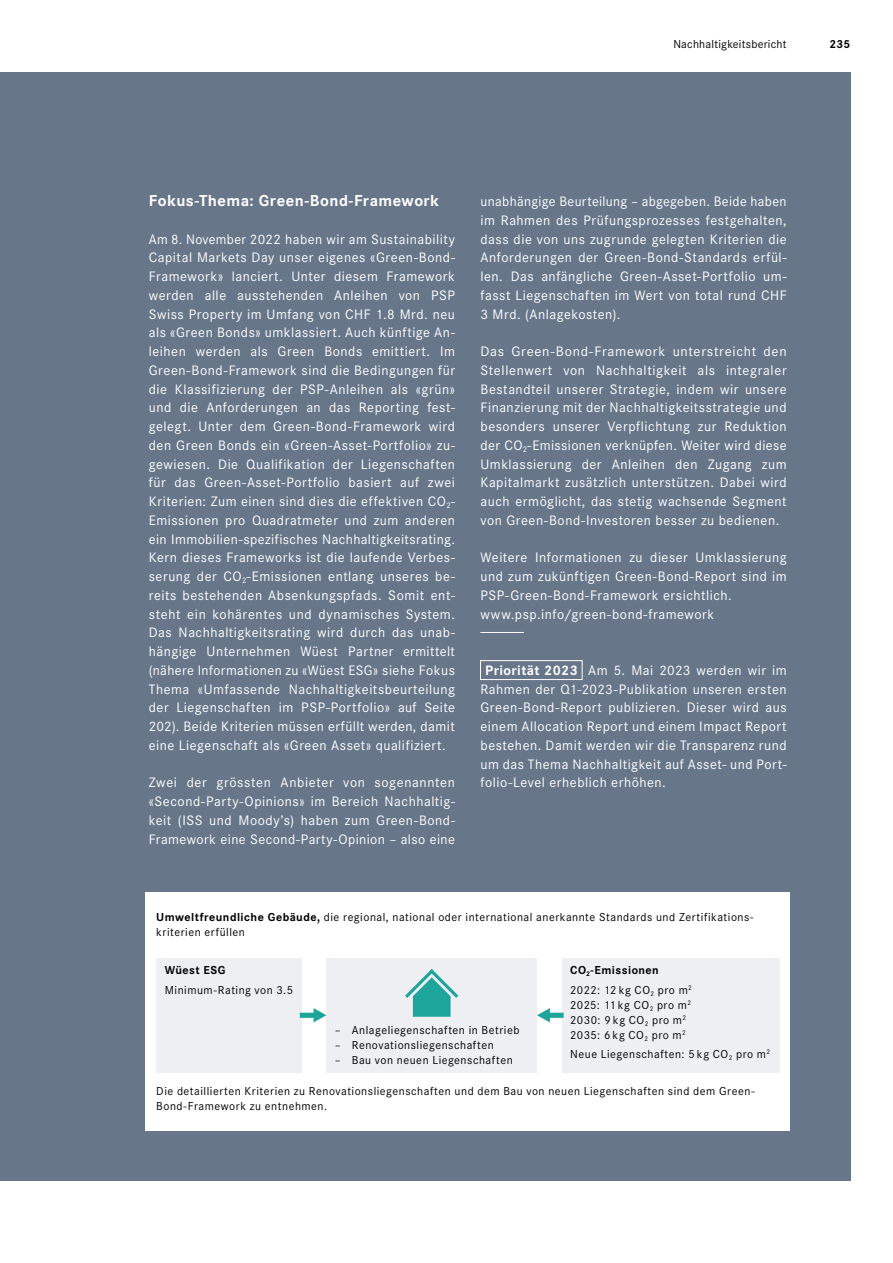
<style>
.page{position:relative;width:893px;height:1263px;background:#fff}
.page>*{position:absolute;margin:0;border:0;box-sizing:border-box;transform-origin:0 0}
.t1{font:700 16.5px "Corporate S";letter-spacing:.025em;color:#fff}
.t2{font:14.25px/18.8px "Corporate S";letter-spacing:.035em;color:#fff;text-align:justify}
.t3{font:700 14.25px "Corporate S";letter-spacing:.03em;color:#fff}
.t4{font:12px/15px "Corporate S";letter-spacing:.04em;color:#000}
.t5{font:12px "Corporate S";letter-spacing:.02em;color:#000}
.t6{font:700 12px "Corporate S";letter-spacing:.04em;color:#000}
.s1{font-weight:700}
</style>
<div class="page">
<div style="left:0;top:72px;width:850px;height:1109px;background:#68768a"></div>
<div style="left:146px;top:892px;width:644px;height:238px;background:#fff"></div>
<div style="left:156px;top:958px;width:146px;height:114px;background:#eeeff3"></div>
<div style="left:326px;top:958px;width:211px;height:114px;background:#eeeff3"></div>
<div style="left:562px;top:958px;width:217px;height:114px;background:#eeeff3"></div>
<svg style="left:405px;top:969px;width:53px;height:48px"></svg>
<svg style="left:300px;top:1008px;width:26px;height:14px"></svg>
<svg style="left:537px;top:1008px;width:27px;height:14px"></svg>
<hr style="left:480px;top:632px;width:44px;height:1px;background:#fff">
<div style="left:480px;top:660px;width:102px;height:20px;border:1px solid #fff"></div>
<p class="t5" style="left:673px;top:36px;width:115px">Nachhaltigkeitsbericht</p>
<p class="t6" style="left:829px;top:35px;width:22px">235</p>
<p class="t1" style="left:149px;top:189px;width:292px">Fokus-Thema: Green-Bond-Framework</p>
<p class="t2" style="left:149px;top:229px;width:308px">Am 8. November 2022 haben wir am Sustainability Capital Markets Day unser eigenes «Green-Bond-Framework» lanciert. Unter diesem Framework werden alle ausstehenden Anleihen von PSP Swiss Property im Umfang von CHF 1.8 Mrd. neu als «Green Bonds» umklassiert. Auch künftige An&shy;leihen werden als Green Bonds emittiert. Im Green-Bond-Framework sind die Bedingungen für die Klassifizierung der PSP-Anleihen als «grün» und die Anforderungen an das Reporting fest&shy;gelegt. Unter dem Green-Bond-Framework wird den Green Bonds ein «Green-Asset-Portfolio» zu&shy;gewiesen. Die Qualifikation der Liegenschaften für das Green-Asset-Portfolio basiert auf zwei Kriterien: Zum einen sind dies die effektiven CO<sub>2</sub>- Emissionen pro Quadratmeter und zum anderen ein Immobilien-spezifisches Nachhaltigkeitsrating.<br>Kern dieses Frameworks ist die laufende Verbes&shy;serung der CO<sub>2</sub>-Emissionen entlang unseres be&shy;reits bestehenden Absenkungspfads. Somit ent&shy;steht ein kohärentes und dynamisches System.<br>Das Nachhaltigkeitsrating wird durch das unab&shy;hängige Unternehmen Wüest Partner ermittelt (nähere Informationen zu «Wüest ESG» siehe Fokus Thema «Umfassende Nachhaltigkeitsbeurteilung der Liegenschaften im PSP-Portfolio» auf Seite 202). Beide Kriterien müssen erfüllt werden, damit eine Liegenschaft als «Green Asset» qualifiziert.</p>
<p class="t2" style="left:149px;top:773px;width:308px">Zwei der grössten Anbieter von sogenannten «Second-Party-Opinions» im Bereich Nachhaltig&shy;keit (ISS und Moody’s) haben zum Green-Bond-Framework eine Second-Party-Opinion – also eine</p>
<p class="t2" style="left:480px;top:191px;width:308px">unabhängige Beurteilung – abgegeben. Beide haben im Rahmen des Prüfungsprozesses festgehalten, dass die von uns zugrunde gelegten Kriterien die Anforderungen der Green-Bond-Standards erfül&shy;len. Das anfängliche Green-Asset-Portfolio um&shy;fasst Liegenschaften im Wert von total rund CHF 3 Mrd. (Anlagekosten).</p>
<p class="t2" style="left:480px;top:341px;width:308px">Das Green-Bond-Framework unterstreicht den Stellenwert von Nachhaltigkeit als integraler Bestandteil unserer Strategie, indem wir unsere Finanzierung mit der Nachhaltigkeitsstrategie und besonders unserer Verpflichtung zur Reduktion der CO<sub>2</sub>-Emissionen verknüpfen. Weiter wird diese Umklassierung der Anleihen den Zugang zum Kapitalmarkt zusätzlich unterstützen. Dabei wird auch ermöglicht, das stetig wachsende Segment von Green-Bond-Investoren besser zu bedienen.</p>
<p class="t2" style="left:480px;top:548px;width:308px;text-align:left">Weitere Informationen zu dieser Umklassierung und zum zukünftigen Green-Bond-Report sind im PSP-Green-Bond-Framework ersichtlich. www.psp.info/green-bond-framework</p>
<p class="t3" style="left:485px;top:660px;width:94px">Priorität 2023</p>
<p class="t2" style="left:480px;top:660px;width:308px;text-indent:108px">Am 5. Mai 2023 werden wir im Rahmen der Q1-2023-Publikation unseren ersten Green-Bond-Report publizieren. Dieser wird aus einem Allocation Report und einem Impact Report bestehen. Damit werden wir die Transparenz rund um das Thema Nachhaltigkeit auf Asset- und Port&shy;folio-Level erheblich erhöhen.</p>
<p class="t4" style="left:156px;top:909px;width:599px"><span class="s1">Umweltfreundliche Gebäude,</span> die regional, national oder international anerkannte Standards und Zertifikations&shy;kriterien erfüllen</p>
<p class="t6" style="left:165px;top:962px;width:62px">Wüest ESG</p>
<p class="t4" style="left:165px;top:982px;width:130px">Minimum-Rating von 3.5</p>
<p class="t4" style="left:335px;top:1022px;width:186px">– Anlageliegenschaften in Betrieb</p>
<p class="t4" style="left:335px;top:1037px;width:160px">– Renovationsliegenschaften</p>
<p class="t4" style="left:335px;top:1052px;width:179px">– Bau von neuen Liegenschaften</p>
<p class="t4" style="left:570px;top:960px;width:123px;line-height:19.2px"><span class="s1">CO</span><sub>2</sub><span class="s1">-Emissionen<br></span>2022: 12 kg CO<sub>2</sub> pro m<sup>2</sup></p>
<p class="t4" style="left:570px;top:997px;width:122px">2025: 11 kg CO<sub>2</sub> pro m<sup>2<br></sup>2030: 9 kg CO<sub>2</sub> pro m<sup>2<br></sup>2035: 6 kg CO<sub>2</sub> pro m<sup>2</sup></p>
<p class="t4" style="left:570px;top:1046px;width:201px">Neue Liegenschaften: 5 kg CO<sub>2</sub> pro m<sup>2</sup></p>
<p class="t4" style="left:156px;top:1083px;width:600px">Die detaillierten Kriterien zu Renovationsliegenschaften und dem Bau von neuen Liegenschaften sind dem Green-<br>Bond-Framework zu entnehmen.</p>
</div>
